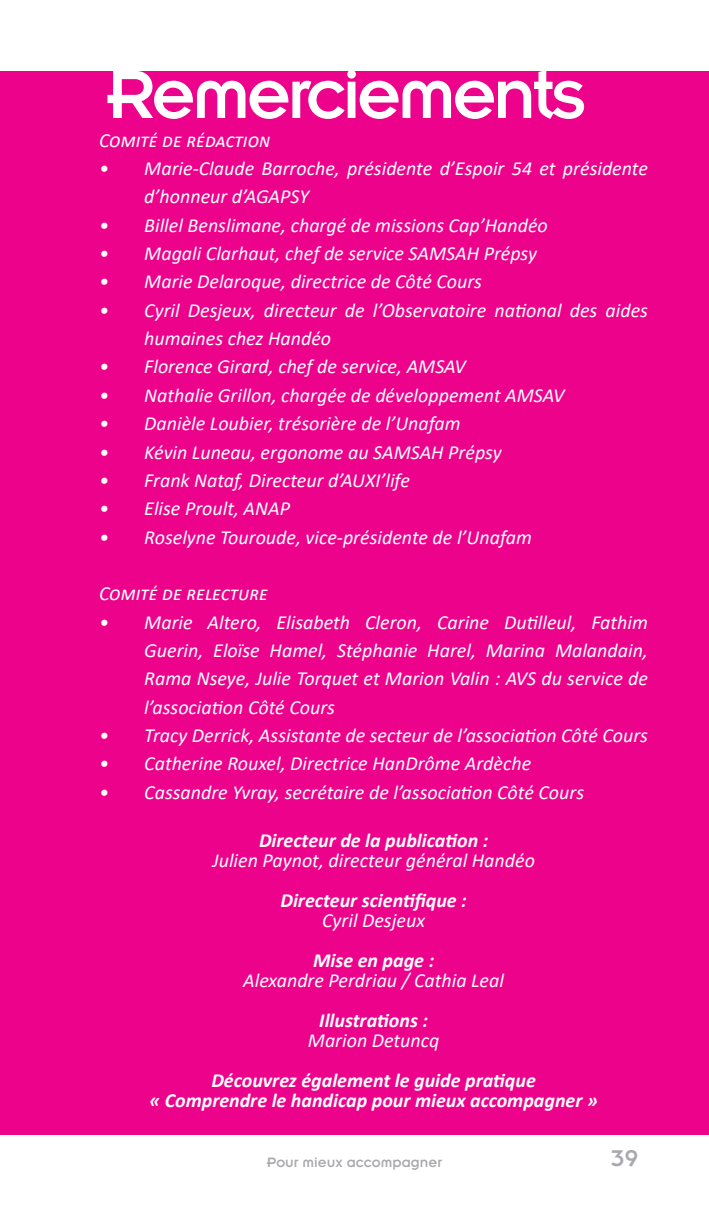
<style>
.page{position:relative;width:709px;height:1205px;background:#fff}
.page>*{position:absolute;margin:0;border:0;box-sizing:border-box;transform-origin:0 0}
.t1{font:75px "Insignia LT Std";letter-spacing:-.05em;color:#fff}
.t2{font:25px "Insignia LT Std";color:#a8a9ad}
.t3{font:italic 20px/28.2px "Calibri";color:#fff}
.t4{font:italic 700 20px/20px "Calibri";color:#fff;text-align:center}
.t5{font:15px "Insignia LT Std";color:#a8a9ad}
</style>
<div class="page">
<div style="left:0;top:71px;width:709px;height:1063px;background:#ed028c"></div>
<h1 class="t1" style="left:106px;top:56px;width:481px">Remerciements</h1>
<p class="t3" style="left:99px;top:125px;width:173px">Comité de rédaction</p>
<p class="t3" style="left:144px;top:153px;width:505px;text-indent:-45px">• Marie-Claude Barroche, présidente d’Espoir 54 et présidente d’honneur d’AGAPSY</p>
<p class="t3" style="left:99px;top:210px;width:450px">• Billel Benslimane, chargé de missions Cap’Handéo</p>
<p class="t3" style="left:99px;top:238px;width:439px">• Magali Clarhaut, chef de service SAMSAH Prépsy</p>
<p class="t3" style="left:99px;top:267px;width:384px">• Marie Delaroque, directrice de Côté Cours</p>
<p class="t3" style="left:144px;top:295px;width:505px;text-indent:-45px">• Cyril Desjeux, directeur de l’Observatoire national des aides humaines chez Handéo</p>
<p class="t3" style="left:99px;top:352px;width:368px">• Florence Girard, chef de service, AMSAV</p>
<p class="t3" style="left:99px;top:380px;width:466px">• Nathalie Grillon, chargée de développement AMSAV</p>
<p class="t3" style="left:99px;top:408px;width:363px">• Danièle Loubier, trésorière de l’Unafam</p>
<p class="t3" style="left:99px;top:437px;width:404px">• Kévin Luneau, ergonome au SAMSAH Prépsy</p>
<p class="t3" style="left:99px;top:465px;width:312px">• Frank Nataf, Directeur d’AUXI’life</p>
<p class="t3" style="left:99px;top:493px;width:192px">• Elise Proult, ANAP</p>
<p class="t3" style="left:99px;top:522px;width:434px">• Roselyne Touroude, vice-présidente de l’Unafam</p>
<p class="t3" style="left:99px;top:579px;width:170px">Comité de relecture</p>
<p class="t3" style="left:144px;top:607px;width:505px;text-align:justify;text-indent:-45px">• Marie Altero, Elisabeth Cleron, Carine Dutilleul, Fathim Guerin, Eloïse Hamel, Stéphanie Harel, Marina Malandain, Rama Nseye, Julie Torquet et Marion Valin : AVS du service de l’association Côté Cours</p>
<p class="t3" style="left:99px;top:720px;width:550px">• Tracy Derrick, Assistante de secteur de l’association Côté Cours</p>
<p class="t3" style="left:99px;top:749px;width:433px">• Catherine Rouxel, Directrice HanDrôme Ardèche</p>
<p class="t3" style="left:99px;top:777px;width:486px">• Cassandre Yvray, secrétaire de l’association Côté Cours</p>
<p class="t4" style="left:259px;top:830px;width:231px">Directeur de la publication :</p>
<p class="t3" style="left:212px;top:845px;width:324px">Julien Paynot, directeur général Handéo</p>
<p class="t4" style="left:280px;top:890px;width:188px">Directeur scientifique :</p>
<p class="t3" style="left:322px;top:905px;width:104px">Cyril Desjeux</p>
<p class="t4" style="left:313px;top:950px;width:123px">Mise en page :</p>
<p class="t3" style="left:243px;top:965px;width:262px">Alexandre Perdriau / Cathia Leal</p>
<p class="t4" style="left:319px;top:1010px;width:110px">Illustrations :</p>
<p class="t3" style="left:308px;top:1025px;width:133px">Marion Detuncq</p>
<p class="t4" style="left:149px;top:1070px;width:450px">Découvrez également le guide pratique<br>« Comprendre le handicap pour mieux accompagner »</p>
<p class="t5" style="left:267px;top:1155px;width:177px">Pour mieux accompagner</p>
<p class="t2" style="left:611px;top:1145px;width:28px">39</p>
</div>
